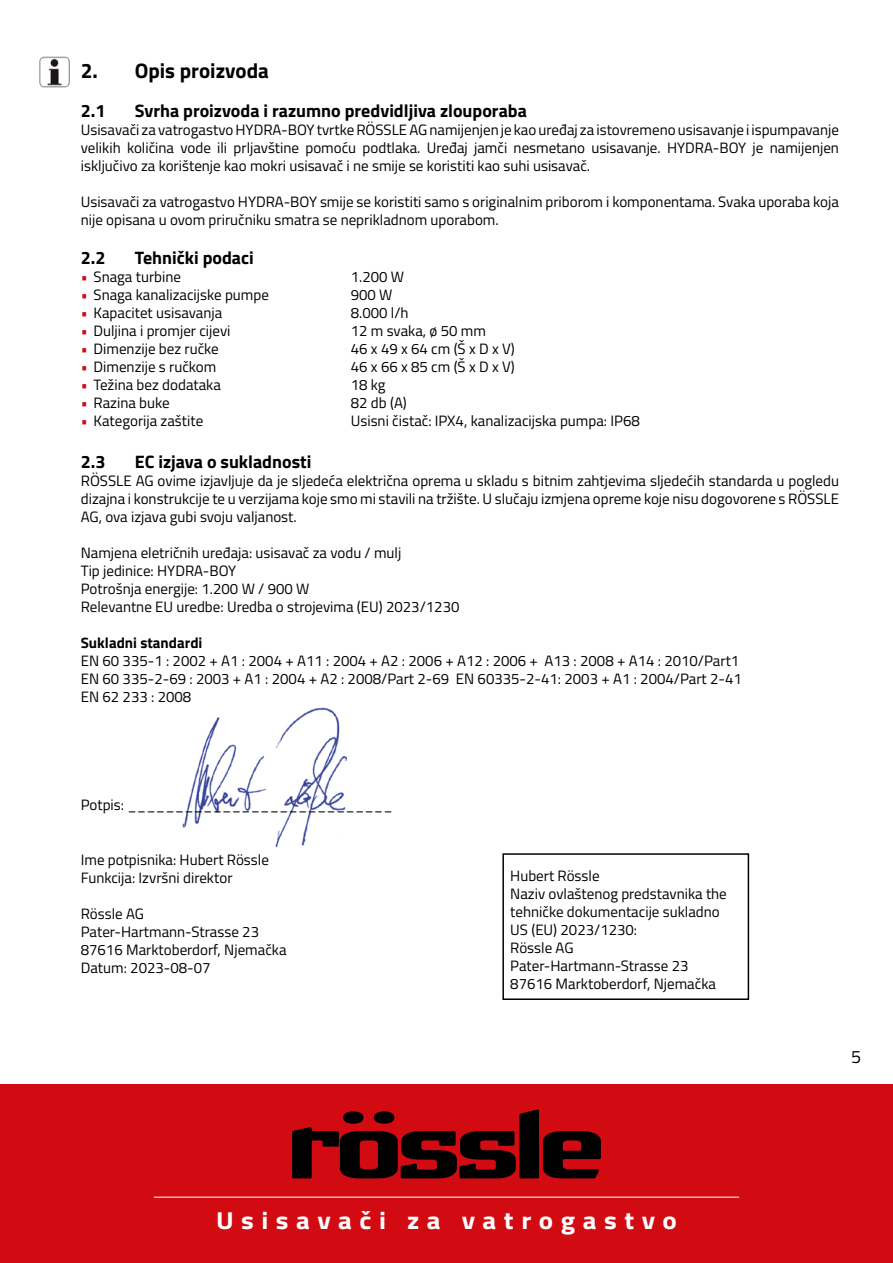
<style>
.page{position:relative;width:893px;height:1263px;background:#fff}
.page>*{position:absolute;margin:0;border:0;box-sizing:border-box;transform-origin:0 0}
.t1{font:700 24.6px "Titillium Web";letter-spacing:.28em;color:#fff;scale:1.1 1}
.t2{font:700 21px "Titillium Web";color:#000}
.t3{font:700 18px "Titillium Web";color:#000}
.t4{font:18px "Titillium Web";color:#000}
.t5{font:15px/18px "Titillium Web";color:#000}
.t6{font:700 15px "Titillium Web";color:#000}
.s1{color:#d20a11}
</style>
<div class="page">
<img style="left:182px;top:707px;width:165px;height:141px">
<div style="left:502px;top:853px;width:247px;height:147px;border:2px solid #000"></div>
<img style="left:39px;top:56px;width:31px;height:32px">
<div style="left:0;top:1084px;width:893px;height:179px;background:#d20a11"></div>
<hr style="left:154px;top:1197px;width:585px;height:1px;background:#fff">
<svg style="left:292px;top:1109px;width:309px;height:69px"></svg>
<h2 class="t2" style="left:81px;top:54px;width:190px">2. Opis proizvoda</h2>
<p class="t3" style="left:81px;top:97px;width:26px">2.1</p>
<p class="t3" style="left:135px;top:97px;width:394px">Svrha proizvoda i razumno predvidljiva zlouporaba</p>
<p class="t5" style="left:81px;top:120px;width:760px;text-align:justify">Usisavači za vatrogastvo HYDRA-BOY tvrtke RÖSSLE AG namijenjen je kao uređaj za istovremeno usisavanje i ispumpavanje velikih količina vode ili prljavštine pomoću podtlaka. Uređaj jamči nesmetano usisavanje. HYDRA-BOY je namijenjen isključivo za korištenje kao mokri usisavač i ne smije se koristiti kao suhi usisavač.</p>
<p class="t5" style="left:81px;top:192px;width:760px">Usisavači za vatrogastvo HYDRA-BOY smije se koristiti samo s originalnim priborom i komponentama. Svaka uporaba koja nije opisana u ovom priručniku smatra se neprikladnom uporabom.</p>
<p class="t3" style="left:81px;top:244px;width:26px">2.2</p>
<p class="t3" style="left:135px;top:244px;width:120px">Tehnički podaci</p>
<p class="t5" style="left:81px;top:267px;width:102px"><span class="s1">•</span> Snaga turbine</p>
<p class="t5" style="left:351px;top:267px;width:55px">1.200 W</p>
<p class="t5" style="left:81px;top:285px;width:190px"><span class="s1">•</span> Snaga kanalizacijske pumpe</p>
<p class="t5" style="left:351px;top:285px;width:43px">900 W</p>
<p class="t5" style="left:81px;top:303px;width:143px"><span class="s1">•</span> Kapacitet usisavanja</p>
<p class="t5" style="left:351px;top:303px;width:59px">8.000 l/h</p>
<p class="t5" style="left:81px;top:321px;width:151px"><span class="s1">•</span> Duljina i promjer cijevi</p>
<p class="t5" style="left:351px;top:321px;width:137px">12 m svaka, ø 50 mm</p>
<p class="t5" style="left:81px;top:339px;width:139px"><span class="s1">•</span> Dimenzije bez ručke</p>
<p class="t5" style="left:351px;top:339px;width:166px">46 x 49 x 64 cm (Š x D x V)</p>
<p class="t5" style="left:81px;top:357px;width:137px"><span class="s1">•</span> Dimenzije s ručkom</p>
<p class="t5" style="left:351px;top:357px;width:166px">46 x 66 x 85 cm (Š x D x V)</p>
<p class="t5" style="left:81px;top:375px;width:142px"><span class="s1">•</span> Težina bez dodataka</p>
<p class="t5" style="left:351px;top:375px;width:36px">18 kg</p>
<p class="t5" style="left:81px;top:393px;width:90px"><span class="s1">•</span> Razina buke</p>
<p class="t5" style="left:351px;top:393px;width:58px">82 db (A)</p>
<p class="t5" style="left:81px;top:411px;width:124px"><span class="s1">•</span> Kategorija zaštite</p>
<p class="t5" style="left:351px;top:411px;width:291px">Usisni čistač: IPX4, kanalizacijska pumpa: IP68</p>
<p class="t3" style="left:81px;top:448px;width:26px">2.3</p>
<p class="t3" style="left:135px;top:448px;width:178px">EC izjava o sukladnosti</p>
<p class="t5" style="left:81px;top:471px;width:760px;text-align:justify">RÖSSLE AG ovime izjavljuje da je sljedeća električna oprema u skladu s bitnim zahtjevima sljedećih standarda u pogledu dizajna i konstrukcije te u verzijama koje smo mi stavili na tržište. U slučaju izmjena opreme koje nisu dogovorene s RÖSSLE AG, ova izjava gubi svoju valjanost.</p>
<p class="t5" style="left:81px;top:543px;width:380px">Namjena eletričnih uređaja: usisavač za vodu / mulj<br>Tip jedinice: HYDRA-BOY<br>Potrošnja energije: 1.200 W / 900 W<br>Relevantne EU uredbe: Uredba o strojevima (EU) 2023/1230</p>
<p class="t6" style="left:81px;top:632px;width:123px">Sukladni standardi</p>
<p class="t5" style="left:81px;top:651px;width:663px">EN 60 335-1 : 2002 + A1 : 2004 + A11 : 2004 + A2 : 2006 + A12 : 2006 + A13 : 2008 + A14 : 2010/Part1<br>EN 60 335-2-69 : 2003 + A1 : 2004 + A2 : 2008/Part 2-69 EN 60335-2-41: 2003 + A1 : 2004/Part 2-41<br>EN 62 233 : 2008</p>
<p class="t5" style="left:81px;top:795px;width:314px">Potpis: ____________________________</p>
<p class="t5" style="left:81px;top:849px;width:190px">Ime potpisnika: Hubert Rössle<br>Funkcija: Izvršni direktor</p>
<p class="t5" style="left:81px;top:903px;width:207px">Rössle AG<br>Pater-Hartmann-Strasse 23<br>87616 Marktoberdorf, Njemačka<br>Datum: 2023-08-07</p>
<p class="t5" style="left:510px;top:866px;width:218px">Hubert Rössle<br>Naziv ovlaštenog predstavnika the tehničke dokumentacije sukladno<br>US (EU) 2023/1230:<br>Rössle AG<br>Pater-Hartmann-Strasse 23<br>87616 Marktoberdorf, Njemačka</p>
<p class="t4" style="left:851px;top:1044px;width:12px">5</p>
<h1 class="t1" style="left:216px;top:1201px;width:421px">Usisavači za vatrogastvo</h1>
</div>
